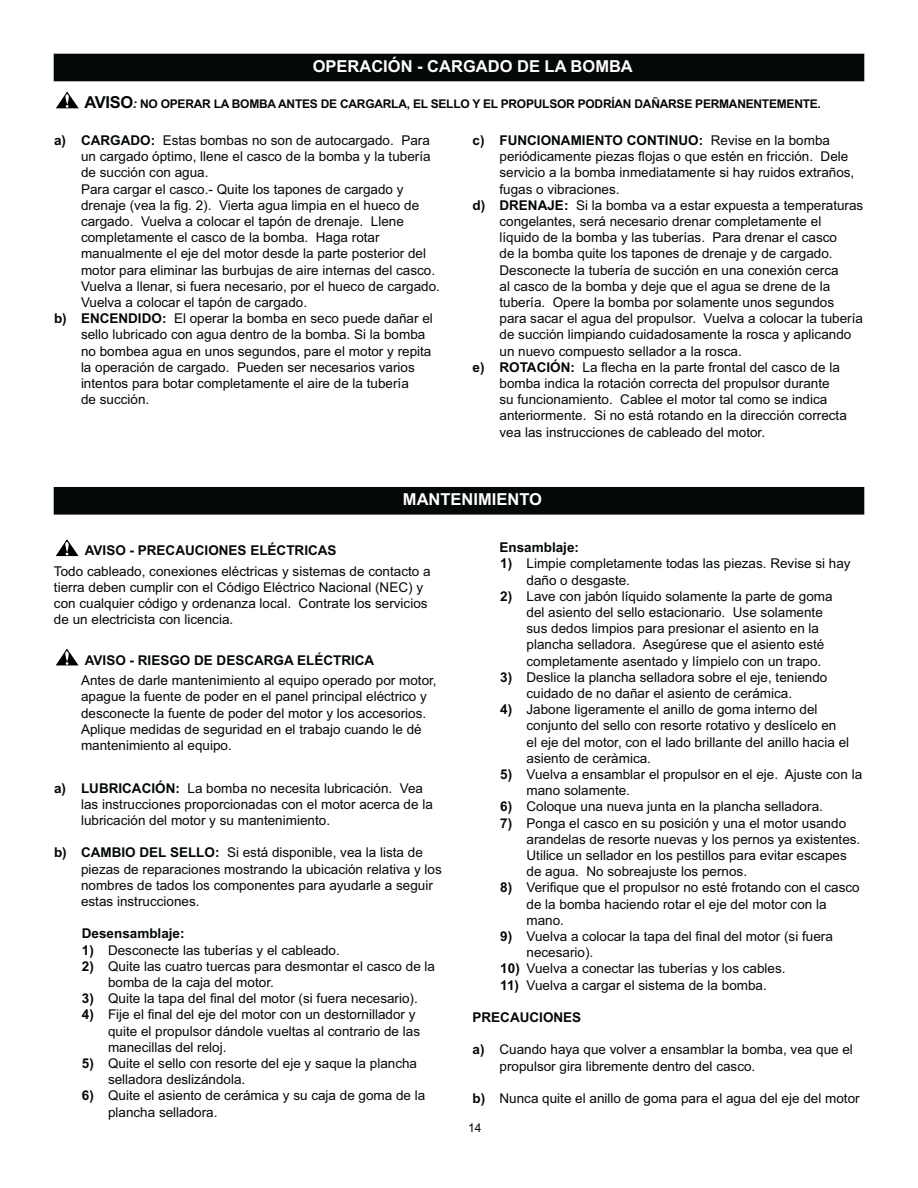
<style>
.page{position:relative;width:918px;height:1188px;background:#fff}
.page>*{position:absolute;margin:0;border:0;box-sizing:border-box;transform-origin:0 0}
.t1{font:700 16.5px "Arial";color:#fff}
.t2{font:13.5px/16.2px "Arial";color:#040809}
.t3{font:700 13.5px "Arial";color:#040809}
.t4{font:700 12px "Arial";letter-spacing:-.02em;color:#040809}
.t5{font:12px "Arial";color:#040809}
.s1{font-size:16.5px}
.s2{font-style:italic;font-size:12.75px}
.s3{font-weight:700}
.s4{font-weight:400}
</style>
<div class="page">
<div style="left:54px;top:54px;width:810px;height:27px;background:#040809"></div>
<svg style="left:56px;top:91px;width:23px;height:17px"></svg>
<div style="left:54px;top:487px;width:810px;height:27px;background:#040809"></div>
<svg style="left:56px;top:539px;width:23px;height:17px"></svg>
<svg style="left:56px;top:649px;width:23px;height:16px"></svg>
<p class="t1" style="left:313px;top:60px;width:322px">OPERACIÓN - CARGADO DE LA BOMBA</p>
<p class="t4" style="left:84px;top:99px;width:738px"><span class="s1">AVISO</span><span class="s2">:</span> NO OPERAR LA BOMBA ANTES DE CARGARLA, EL SELLO Y EL PROPULSOR PODRÍAN DAÑARSE PERMANENTEMENTE.</p>
<p class="t2" style="left:54px;top:134px;width:377px"><span class="s3">a) CARGADO:</span> Estas bombas no son de autocargado. Para</p>
<p class="t2" style="left:81px;top:150px;width:351px">un cargado óptimo, llene el casco de la bomba y la tubería</p>
<p class="t2" style="left:81px;top:166px;width:129px">de succión con agua.</p>
<p class="t2" style="left:81px;top:182px;width:324px">Para cargar el casco.- Quite los tapones de cargado y</p>
<p class="t2" style="left:81px;top:198px;width:340px">drenaje (vea la fig. 2). Vierta agua limpia en el hueco de</p>
<p class="t2" style="left:81px;top:215px;width:324px">cargado. Vuelva a colocar el tapón de drenaje. Llene</p>
<p class="t2" style="left:81px;top:231px;width:300px">completamente el casco de la bomba. Haga rotar</p>
<p class="t2" style="left:81px;top:247px;width:347px">manualmente el eje del motor desde la parte posterior del</p>
<p class="t2" style="left:81px;top:263px;width:356px">motor para eliminar las burbujas de aire internas del casco.</p>
<p class="t2" style="left:81px;top:279px;width:360px">Vuelva a llenar, si fuera necesario, por el hueco de cargado.</p>
<p class="t2" style="left:81px;top:296px;width:228px">Vuelva a colocar el tapón de cargado.</p>
<p class="t2" style="left:54px;top:312px;width:380px"><span class="s3">b) ENCENDIDO:</span> El operar la bomba en seco puede dañar el</p>
<p class="t2" style="left:81px;top:328px;width:346px">sello lubricado con agua dentro de la bomba. Si la bomba</p>
<p class="t2" style="left:81px;top:344px;width:352px">no bombea agua en unos segundos, pare el motor y repita</p>
<p class="t2" style="left:81px;top:360px;width:335px">la operación de cargado. Pueden ser necesarios varios</p>
<p class="t2" style="left:81px;top:377px;width:329px">intentos para botar completamente el aire de la tubería</p>
<p class="t2" style="left:81px;top:393px;width:70px">de succión.</p>
<p class="t3" style="left:473px;top:135px;width:359px">c) FUNCIONAMIENTO CONTINUO: <span class="s4">Revise en la bomba</span></p>
<p class="t2" style="left:500px;top:150px;width:350px">periódicamente piezas flojas o que estén en fricción. Dele</p>
<p class="t2" style="left:500px;top:166px;width:356px">servicio a la bomba inmediatamente si hay ruidos extraños,</p>
<p class="t2" style="left:500px;top:182px;width:122px">fugas o vibraciones.</p>
<p class="t2" style="left:473px;top:198px;width:392px"><span class="s3">d) DRENAJE:</span> Si la bomba va a estar expuesta a temperaturas</p>
<p class="t2" style="left:500px;top:215px;width:323px">congelantes, será necesario drenar completamente el</p>
<p class="t2" style="left:500px;top:231px;width:339px">líquido de la bomba y las tuberías. Para drenar el casco</p>
<p class="t2" style="left:500px;top:247px;width:335px">de la bomba quite los tapones de drenaje y de cargado.</p>
<p class="t2" style="left:500px;top:263px;width:341px">Desconecte la tubería de succión en una conexión cerca</p>
<p class="t2" style="left:500px;top:279px;width:332px">al casco de la bomba y deje que el agua se drene de la</p>
<p class="t2" style="left:500px;top:296px;width:336px">tubería. Opere la bomba por solamente unos segundos</p>
<p class="t2" style="left:500px;top:312px;width:365px">para sacar el agua del propulsor. Vuelva a colocar la tubería</p>
<p class="t2" style="left:500px;top:328px;width:353px">de succión limpiando cuidadosamente la rosca y aplicando</p>
<p class="t2" style="left:500px;top:344px;width:244px">un nuevo compuesto sellador a la rosca.</p>
<p class="t2" style="left:473px;top:360px;width:369px"><span class="s3">e) ROTACIÓN:</span> La flecha en la parte frontal del casco de la</p>
<p class="t2" style="left:500px;top:377px;width:332px">bomba indica la rotación correcta del propulsor durante</p>
<p class="t2" style="left:500px;top:393px;width:329px">su funcionamiento. Cablee el motor tal como se indica</p>
<p class="t2" style="left:500px;top:409px;width:349px">anteriormente. Si no está rotando en la dirección correcta</p>
<p class="t2" style="left:500px;top:425px;width:267px">vea las instrucciones de cableado del motor.</p>
<p class="t1" style="left:403px;top:493px;width:141px">MANTENIMIENTO</p>
<p class="t3" style="left:85px;top:545px;width:253px">AVISO - PRECAUCIONES ELÉCTRICAS</p>
<p class="t2" style="left:54px;top:564px;width:378px">Todo cableado, conexiones eléctricas y sistemas de contacto a tierra deben cumplir con el Código Eléctrico Nacional (NEC) y con cualquier código y ordenanza local. Contrate los servicios de un electricista con licencia.</p>
<p class="t3" style="left:85px;top:655px;width:291px">AVISO - RIESGO DE DESCARGA ELÉCTRICA</p>
<p class="t2" style="left:81px;top:674px;width:357px">Antes de darle mantenimiento al equipo operado por motor, apague la fuente de poder en el panel principal eléctrico y desconecte la fuente de poder del motor y los accesorios.<br>Aplique medidas de seguridad en el trabajo cuando le dé mantenimiento al equipo.</p>
<p class="t2" style="left:81px;top:781px;width:353px;text-indent:-27px"><span class="s3">a) LUBRICACIÓN:</span> La bomba no necesita lubricación. Vea las instrucciones proporcionadas con el motor acerca de la lubricación del motor y su mantenimiento.</p>
<p class="t2" style="left:81px;top:846px;width:362px;text-indent:-27px"><span class="s3">b) CAMBIO DEL SELLO:</span> Si está disponible, vea la lista de piezas de reparaciones mostrando la ubicación relativa y los nombres de tados los componentes para ayudarle a seguir estas instrucciones.</p>
<p class="t3" style="left:82px;top:929px;width:104px">Desensamblaje:</p>
<p class="t2" style="left:82px;top:943px;width:260px"><span class="s3">1)</span> Desconecte las tuberías y el cableado.</p>
<p class="t2" style="left:108px;top:959px;width:329px;text-indent:-26px"><span class="s3">2)</span> Quite las cuatro tuercas para desmontar el casco de la bomba de la caja del motor.</p>
<p class="t2" style="left:82px;top:992px;width:338px"><span class="s3">3)</span> Quite la tapa del final del motor (si fuera necesario).</p>
<p class="t2" style="left:108px;top:1008px;width:314px;text-indent:-26px"><span class="s3">4)</span> Fije el final del eje del motor con un destornillador y quite el propulsor dándole vueltas al contrario de las manecillas del reloj.</p>
<p class="t2" style="left:108px;top:1057px;width:311px;text-indent:-26px"><span class="s3">5)</span> Quite el sello con resorte del eje y saque la plancha selladora deslizándola.</p>
<p class="t2" style="left:108px;top:1089px;width:319px;text-indent:-26px"><span class="s3">6)</span> Quite el asiento de cerámica y su caja de goma de la plancha selladora.</p>
<p class="t3" style="left:500px;top:543px;width:81px">Ensamblaje:</p>
<p class="t2" style="left:527px;top:557px;width:326px;text-indent:-26px"><span class="s3">1)</span> Limpie completamente todas las piezas. Revise si hay daño o desgaste.</p>
<p class="t2" style="left:527px;top:589px;width:308px;text-indent:-26px"><span class="s3">2)</span> Lave con jabón líquido solamente la parte de goma del asiento del sello estacionario. Use solamente sus dedos limpios para presionar el asiento en la plancha selladora. Asegúrese que el asiento esté completamente asentado y límpielo con un trapo.</p>
<p class="t2" style="left:527px;top:670px;width:302px;text-indent:-26px"><span class="s3">3)</span> Deslice la plancha selladora sobre el eje, teniendo cuidado de no dañar el asiento de cerámica.</p>
<p class="t2" style="left:527px;top:703px;width:324px;text-indent:-26px"><span class="s3">4)</span> Jabone ligeramente el anillo de goma interno del conjunto del sello con resorte rotativo y deslícelo en el eje del motor, con el lado brillante del anillo hacia el asiento de ceràmica.</p>
<p class="t2" style="left:527px;top:768px;width:337px;text-indent:-26px"><span class="s3">5)</span> Vuelva a ensamblar el propulsor en el eje. Ajuste con la mano solamente.</p>
<p class="t2" style="left:500px;top:800px;width:324px"><span class="s3">6)</span> Coloque una nueva junta en la plancha selladora.</p>
<p class="t2" style="left:527px;top:816px;width:335px;text-indent:-26px"><span class="s3">7)</span> Ponga el casco en su posición y una el motor usando arandelas de resorte nuevas y los pernos ya existentes.<br>Utilice un sellador en los pestillos para evitar escapes de agua. No sobreajuste los pernos.</p>
<p class="t2" style="left:527px;top:881px;width:335px;text-indent:-26px"><span class="s3">8)</span> Verifique que el propulsor no esté frotando con el casco de la bomba haciendo rotar el eje del motor con la mano.</p>
<p class="t2" style="left:527px;top:930px;width:308px;text-indent:-26px"><span class="s3">9)</span> Vuelva a colocar la tapa del final del motor (si fuera necesario).</p>
<p class="t2" style="left:500px;top:962px;width:287px"><span class="s3">10)</span> Vuelva a conectar las tuberías y los cables.</p>
<p class="t2" style="left:500px;top:978px;width:268px"><span class="s3">11)</span> Vuelva a cargar el sistema de la bomba.</p>
<p class="t3" style="left:473px;top:1012px;width:110px">PRECAUCIONES</p>
<p class="t2" style="left:500px;top:1043px;width:355px;text-indent:-27px"><span class="s3">a)</span> Cuando haya que volver a ensamblar la bomba, vea que el propulsor gira libremente dentro del casco.</p>
<p class="t2" style="left:473px;top:1092px;width:389px"><span class="s3">b)</span> Nunca quite el anillo de goma para el agua del eje del motor</p>
<p class="t5" style="left:468px;top:1124px;width:15px">14</p>
</div>
